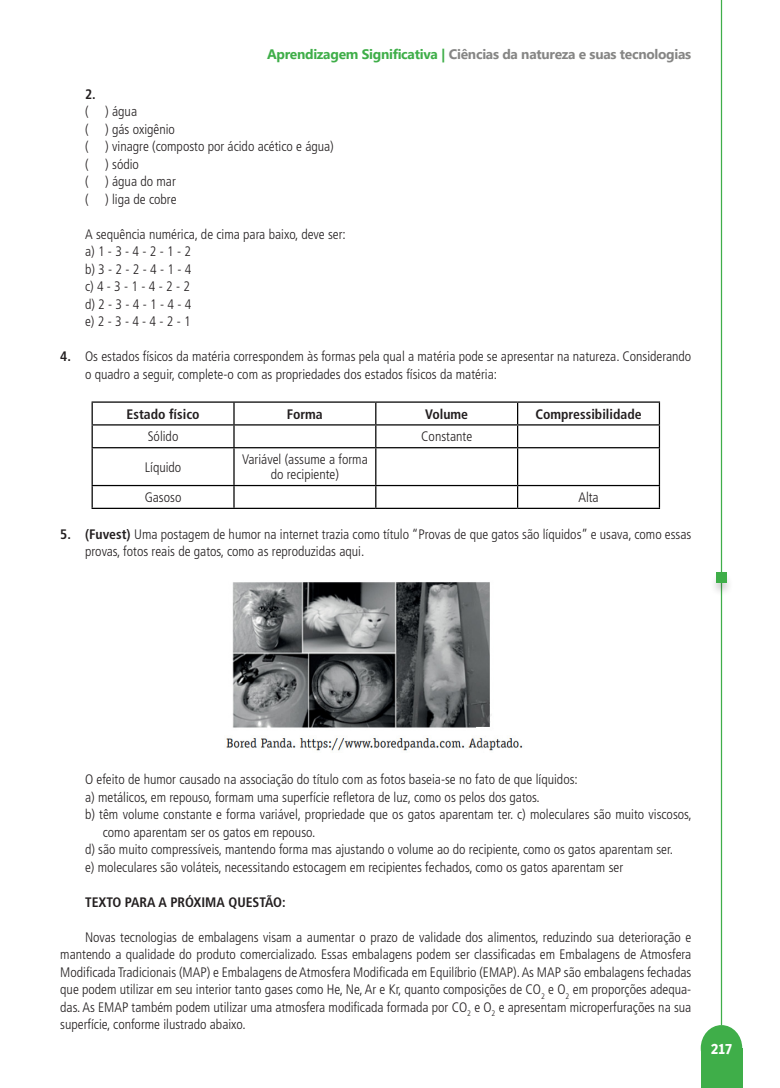
<style>
.page{position:relative;width:780px;height:1088px;background:#fff}
.page>*{position:absolute;margin:0;border:0;box-sizing:border-box;transform-origin:0 0}
.t1{font:15px "Secular One";color:#fff}
.t2{font:300 condensed 13.75px/17.5px "Frutiger LT Std";color:#231f20}
.t3{font:700 condensed 13.75px "Frutiger LT Std";color:#231f20}
.t4{font:700 13.75px "Segoe UI";letter-spacing:-.02em;color:#868685}
.s1{color:#3fae49}
.s2{font-weight:700}
</style>
<div class="page">
<div style="left:700px;top:1025px;width:42px;height:46px;background:#3fae49;border-radius:50%"></div>
<div style="left:700px;top:1049px;width:42px;height:39px;background:#3fae49"></div>
<hr style="left:720px;top:0;width:2px;height:1025px;background:#3fae49">
<div style="left:709px;top:573px;width:24px;height:24px;background:#231f20;opacity:.21"></div>
<div style="left:716px;top:573px;width:10px;height:10px;background:#3fae49"></div>
<hr style="left:92px;top:401px;width:142px;height:2px;background:#000">
<hr style="left:234px;top:401px;width:142px;height:2px;background:#000">
<hr style="left:376px;top:401px;width:141px;height:2px;background:#000">
<hr style="left:517px;top:401px;width:143px;height:2px;background:#000">
<hr style="left:658px;top:403px;width:2px;height:21px;background:#000">
<hr style="left:92px;top:424px;width:142px;height:1px;background:#000">
<svg style="left:92px;top:403px;width:1px;height:44px"></svg>
<hr style="left:234px;top:424px;width:142px;height:1px;background:#000">
<svg style="left:233px;top:403px;width:1px;height:44px"></svg>
<hr style="left:376px;top:424px;width:141px;height:1px;background:#000">
<svg style="left:375px;top:403px;width:1px;height:44px"></svg>
<hr style="left:517px;top:424px;width:143px;height:1px;background:#000">
<svg style="left:517px;top:403px;width:1px;height:44px"></svg>
<hr style="left:658px;top:425px;width:2px;height:22px;background:#000">
<hr style="left:92px;top:447px;width:142px;height:1px;background:#000">
<hr style="left:92px;top:448px;width:1px;height:37px;background:#000">
<hr style="left:234px;top:447px;width:142px;height:1px;background:#000">
<hr style="left:233px;top:448px;width:1px;height:37px;background:#000">
<hr style="left:376px;top:447px;width:141px;height:1px;background:#000">
<hr style="left:375px;top:448px;width:1px;height:37px;background:#000">
<hr style="left:517px;top:447px;width:143px;height:1px;background:#000">
<hr style="left:517px;top:448px;width:1px;height:37px;background:#000">
<hr style="left:658px;top:448px;width:2px;height:37px;background:#000">
<hr style="left:92px;top:485px;width:142px;height:1px;background:#000">
<svg style="left:92px;top:486px;width:1px;height:22px"></svg>
<hr style="left:234px;top:485px;width:142px;height:1px;background:#000">
<svg style="left:233px;top:486px;width:1px;height:22px"></svg>
<hr style="left:376px;top:485px;width:141px;height:1px;background:#000">
<svg style="left:375px;top:486px;width:1px;height:22px"></svg>
<hr style="left:517px;top:485px;width:143px;height:1px;background:#000">
<svg style="left:517px;top:486px;width:1px;height:22px"></svg>
<hr style="left:658px;top:486px;width:2px;height:22px;background:#000">
<hr style="left:92px;top:508px;width:142px;height:1px;background:#000">
<hr style="left:234px;top:508px;width:142px;height:1px;background:#000">
<hr style="left:376px;top:508px;width:141px;height:1px;background:#000">
<hr style="left:517px;top:508px;width:143px;height:1px;background:#000">
<img style="left:226px;top:582px;width:297px;height:169px">
<p class="t4" style="left:267px;top:42px;width:425px"><span class="s1">Aprendizagem Significativa |</span> Ciências da natureza e suas tecnologias</p>
<p class="t3" style="left:85px;top:86px;width:12px">2.</p>
<p class="t2" style="left:85px;top:103px;width:54px">( ) água</p>
<p class="t2" style="left:85px;top:121px;width:91px">( ) gás oxigênio</p>
<p class="t2" style="left:85px;top:138px;width:250px">( ) vinagre (composto por ácido acético e água)</p>
<p class="t2" style="left:85px;top:156px;width:55px">( ) sódio</p>
<p class="t2" style="left:85px;top:173px;width:92px">( ) água do mar</p>
<p class="t2" style="left:85px;top:191px;width:93px">( ) liga de cobre</p>
<p class="t2" style="left:85px;top:226px;width:262px">A sequência numérica, de cima para baixo, deve ser:</p>
<p class="t2" style="left:85px;top:243px;width:107px">a) 1 - 3 - 4 - 2 - 1 - 2</p>
<p class="t2" style="left:85px;top:261px;width:108px">b) 3 - 2 - 2 - 4 - 1 - 4</p>
<p class="t2" style="left:85px;top:278px;width:106px">c) 4 - 3 - 1 - 4 - 2 - 2</p>
<p class="t2" style="left:85px;top:296px;width:108px">d) 2 - 3 - 4 - 1 - 4 - 4</p>
<p class="t2" style="left:85px;top:313px;width:107px">e) 2 - 3 - 4 - 4 - 2 - 1</p>
<p class="t2" style="left:85px;top:348px;width:607px;text-indent:-25px"><span class="s2">4.</span> Os estados físicos da matéria correspondem às formas pela qual a matéria pode se apresentar na natureza. Considerando o quadro a seguir, complete-o com as propriedades dos estados físicos da matéria:</p>
<p class="t3" style="left:126px;top:406px;width:75px">Estado físico</p>
<p class="t3" style="left:287px;top:406px;width:37px">Forma</p>
<p class="t3" style="left:425px;top:406px;width:44px">Volume</p>
<p class="t3" style="left:535px;top:406px;width:108px">Compressibilidade</p>
<p class="t2" style="left:148px;top:428px;width:32px">Sólido</p>
<p class="t2" style="left:421px;top:428px;width:52px">Constante</p>
<p class="t2" style="left:145px;top:458px;width:38px">Líquido</p>
<p class="t2" style="left:242px;top:452px;width:127px;line-height:15px;text-align:center">Variável (assume a forma do recipiente)</p>
<p class="t2" style="left:145px;top:489px;width:38px">Gasoso</p>
<p class="t2" style="left:578px;top:489px;width:22px">Alta</p>
<p class="t2" style="left:85px;top:526px;width:607px;text-indent:-25px"><span class="s2">5. (Fuvest)</span> Uma postagem de humor na internet trazia como título “Provas de que gatos são líquidos” e usava, como essas provas, fotos reais de gatos, como as reproduzidas aqui.</p>
<p class="t2" style="left:85px;top:771px;width:494px">O efeito de humor causado na associação do título com as fotos baseia-se no fato de que líquidos:</p>
<p class="t2" style="left:85px;top:788px;width:456px">a) metálicos, em repouso, formam uma superfície refletora de luz, como os pelos dos gatos.</p>
<p class="t2" style="left:103px;top:806px;width:590px;text-indent:-18px">b) têm volume constante e forma variável, propriedade que os gatos aparentam ter. c) moleculares são muito viscosos, como aparentam ser os gatos em repouso.</p>
<p class="t2" style="left:85px;top:841px;width:589px">d) são muito compressíveis, mantendo forma mas ajustando o volume ao do recipiente, como os gatos aparentam ser.</p>
<p class="t2" style="left:85px;top:858px;width:539px">e) moleculares são voláteis, necessitando estocagem em recipientes fechados, como os gatos aparentam ser</p>
<p class="t3" style="left:85px;top:893px;width:202px">TEXTO PARA A PRÓXIMA QUESTÃO:</p>
<p class="t2" style="left:60px;top:928px;width:632px;text-align:justify;text-indent:25px">Novas tecnologias de embalagens visam a aumentar o prazo de validade dos alimentos, reduzindo sua deterioração e mantendo a qualidade do produto comercializado. Essas embalagens podem ser classificadas em Embalagens de Atmosfera Modificada Tradicionais (MAP) e Embalagens de Atmosfera Modificada em Equilíbrio (EMAP). As MAP são embalagens fechadas que podem utilizar em seu interior tanto gases como He, Ne, Ar e Kr, quanto composições de CO<sub>2</sub> e O<sub>2</sub> em proporções adequa&shy;das. As EMAP também podem utilizar uma atmosfera modificada formada por CO<sub>2</sub> e O<sub>2</sub> e apresentam microperfurações na sua superfície, conforme ilustrado abaixo.</p>
<p class="t1" style="left:710px;top:1038px;width:23px">217</p>
</div>
